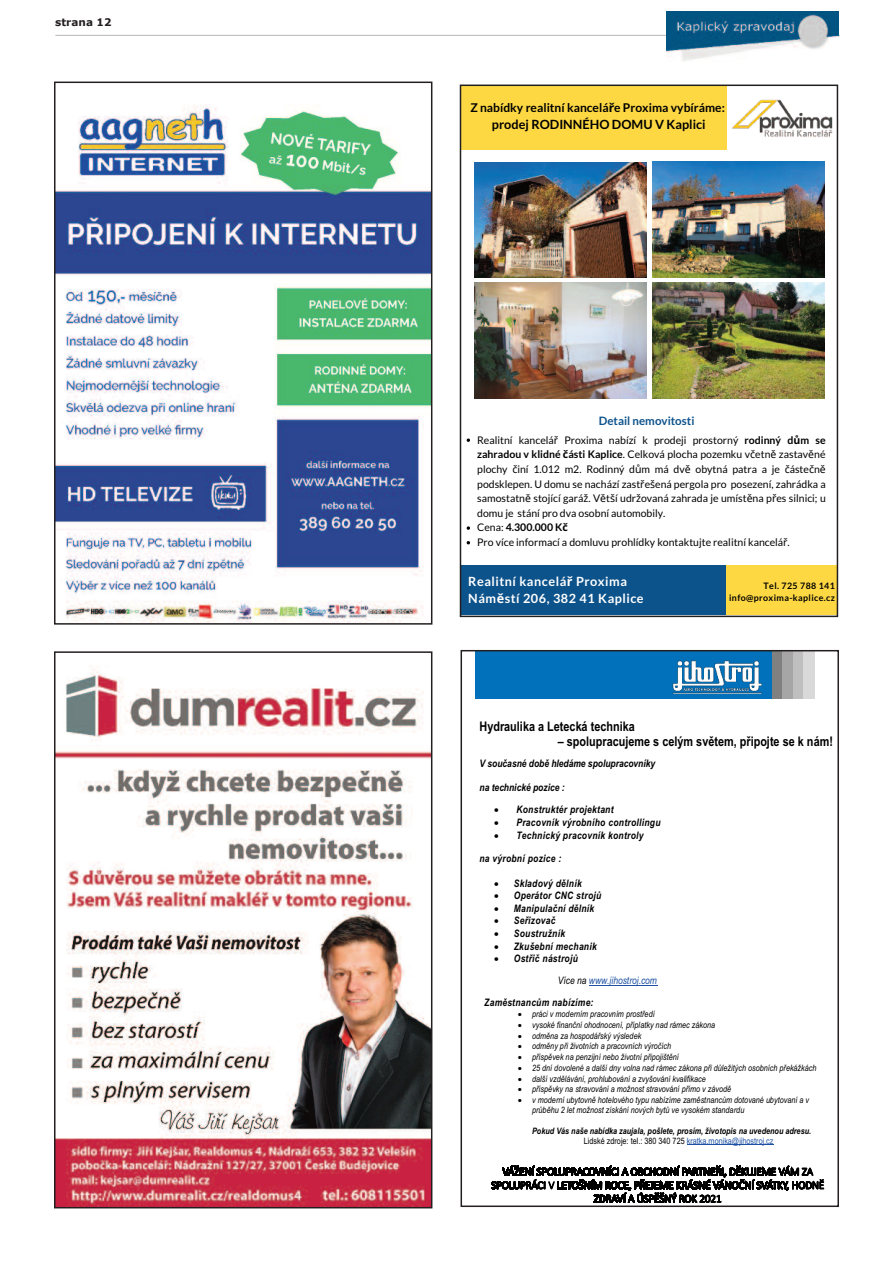
<style>
.page{position:relative;width:893px;height:1263px;background:#fff}
.page>*{position:absolute;margin:0;border:0;box-sizing:border-box;transform-origin:0 0}
.t1{font:700 13.2px "Arial Narrow";color:#000}
.t2{font:700 12.75px/17.5px "Lato";letter-spacing:.04em;color:#fff}
.t3{font:700 12.75px "Lato";color:#000}
.t4{font:700 12px "Lato";color:#000}
.t5{font:700 11.55px "Lato";color:#0c528b}
.t6{font:300 11.1px/13.5px "Calibri";letter-spacing:-.01em;color:#000;text-align:center}
.t7{font:10.5px/14.7px "Lato";color:#000}
.t8{font:700 10.5px "Verdana";color:#231f20}
.t9{font:italic 700 10.35px "Arial Narrow";letter-spacing:.025em;color:#000}
.t10{font:italic 700 10.35px "Arial Narrow";color:#000}
.t11{font:italic 10.35px "Arial Narrow";color:#1e51a3}
.t12{font:italic 8.85px/10.1px "Arial Narrow";color:#000}
.t13{font:italic 700 8.85px/10.1px "Arial Narrow";color:#000}
.t14{font:700 8.85px/12.5px "Lato";letter-spacing:.04em;color:#000;text-align:right}
.s1{font-family:"Noto Sans"}
.s2{font-weight:700}
.s3{font-family:"Noto Sans";font-weight:700}
.s4{color:#000}
.s5{font-weight:400;font-style:normal}
.s6{font-weight:400;font-style:normal;color:#1e51a3}
</style>
<div class="page">
<hr style="left:55px;top:35px;width:785px;height:1px;background:#bfc0c2">
<img style="left:666px;top:11px;width:173px;height:50px">
<img style="left:57px;top:105px;width:372px;height:517px">
<div style="left:54px;top:82px;width:378px;height:543px;border:2px solid #231f20"></div>
<img style="left:475px;top:162px;width:171px;height:116px">
<div style="left:461px;top:86px;width:266px;height:64px;background:#fdd843"></div>
<div style="left:461px;top:565px;width:265px;height:50px;background:#0c528b"></div>
<div style="left:726px;top:565px;width:111px;height:50px;background:#fdd843"></div>
<svg style="left:467px;top:438px;width:3px;height:4px"></svg>
<svg style="left:467px;top:526px;width:3px;height:4px"></svg>
<img style="left:732px;top:99px;width:101px;height:38px">
<img style="left:652px;top:161px;width:172px;height:117px">
<img style="left:475px;top:283px;width:171px;height:116px">
<img style="left:652px;top:283px;width:172px;height:116px">
<div style="left:460px;top:85px;width:378px;height:532px;border:2px solid #231f20"></div>
<img style="left:57px;top:666px;width:372px;height:539px">
<div style="left:54px;top:651px;width:378px;height:557px;border:2px solid #231f20"></div>
<div style="left:476px;top:651px;width:296px;height:47px;background:#0071ba"></div>
<img style="left:672px;top:660px;width:90px;height:34px">
<div style="left:772px;top:651px;width:11px;height:47px;background:#808080"></div>
<div style="left:783px;top:651px;width:10px;height:47px;background:#a6a6a6"></div>
<div style="left:793px;top:651px;width:11px;height:47px;background:#bfbfbf"></div>
<div style="left:804px;top:651px;width:11px;height:47px;background:#d9d9d9"></div>
<hr style="left:589px;top:985px;width:68px;height:1px;background:#1e51a3">
<hr style="left:687px;top:1145px;width:87px;height:1px;background:#1e51a3">
<div style="left:461px;top:650px;width:378px;height:557px;border:2px solid #231f20"></div>
<p class="t8" style="left:55px;top:16px;width:58px">strana 12</p>
<h3 class="t4" style="left:470px;top:101px;width:256px">Z nabídky realitní kancelá<span class="s1">ř</span>e Proxima vybíráme:</h3>
<h2 class="t3" style="left:492px;top:117px;width:215px">prodej RODINNÉHO DOMU V Kaplici</h2>
<h3 class="t5" style="left:599px;top:414px;width:97px">Detail nemovitosti</h3>
<p class="t7" style="left:477px;top:432px;width:350px">Realitní kancelá<span class="s1">ř</span> Proxima nabízí k prodeji prostorný <span class="s2">rodinný d</span><span class="s3">ů</span><span class="s2">m se zahradou v klidné</span> <span class="s3">č</span><span class="s2">ásti Kaplice</span>. Celková plocha pozemku v<span class="s1">č</span>etn<span class="s1">ě</span> zastav<span class="s1">ě</span>né plochy <span class="s1">č</span>iní 1.012 m2. Rodinný d<span class="s1">ů</span>m má dv<span class="s1">ě</span> obytná patra a je <span class="s1">č</span>áste<span class="s1">č</span>n<span class="s1">ě </span>podsklepen. U domu se nachází zast<span class="s1">ř</span>e<span class="s1">š</span>ená pergola pro posezení, zahrádka a samostatn<span class="s1">ě</span> stojící gará<span class="s1">ž</span>. V<span class="s1">ě</span>t<span class="s1">š</span>í udr<span class="s1">ž</span>ovaná zahrada je umíst<span class="s1">ě</span>na p<span class="s1">ř</span>es silnici; u domu je stání pro dva osobní automobily.<br>Cena: <span class="s2">4.300.000 K</span><span class="s3">č<br></span>Pro více informací a domluvu prohlídky kontaktujte realitní kancelá<span class="s1">ř</span>.</p>
<h2 class="t2" style="left:468px;top:572px;width:177px">Realitní kancelá<span class="s1">ř</span> Proxima<br>Nám<span class="s1">ě</span>stí 206, 382 41 Kaplice</h2>
<p class="t14" style="left:729px;top:579px;width:107px">Tel. 725 788 141 info@proxima-kaplice.cz</p>
<h1 class="t1" style="left:479px;top:716px;width:157px">Hydraulika a Letecká technika</h1>
<h1 class="t1" style="left:558px;top:731px;width:277px">– spolupracujeme s celým světem, připojte se k nám!</h1>
<p class="t10" style="left:479px;top:755px;width:177px">V současné době hledáme spolupracovníky</p>
<p class="t10" style="left:479px;top:779px;width:87px">na technické pozice :</p>
<p class="t9" style="left:495px;top:802px;width:120px">• Konstruktér projektant</p>
<p class="t9" style="left:495px;top:814px;width:167px">• Pracovník výrobního controllingu</p>
<p class="t9" style="left:495px;top:827px;width:150px">• Technický pracovník kontroly</p>
<p class="t9" style="left:479px;top:851px;width:83px">na výrobní pozice :</p>
<p class="t9" style="left:495px;top:875px;width:88px">• Skladový dělník</p>
<p class="t9" style="left:495px;top:888px;width:108px">• Operátor CNC strojů</p>
<p class="t9" style="left:495px;top:900px;width:101px">• Manipulační dělník</p>
<p class="t9" style="left:495px;top:913px;width:62px">• Seřizovač</p>
<p class="t9" style="left:495px;top:925px;width:71px">• Soustružník</p>
<p class="t9" style="left:495px;top:938px;width:103px">• Zkušební mechanik</p>
<p class="t9" style="left:495px;top:951px;width:84px">• Ostřič nástrojů</p>
<p class="t11" style="left:558px;top:973px;width:101px"><span class="s4">Více na</span> www.jihostroj.com</p>
<p class="t9" style="left:484px;top:994px;width:111px">Zaměstnancům nabízíme:</p>
<p class="t12" style="left:519px;top:1009px;width:137px">• práci v moderním pracovním prostředí</p>
<p class="t12" style="left:519px;top:1019px;width:198px">• vysoké finanční ohodnocení, příplatky nad rámec zákona</p>
<p class="t12" style="left:519px;top:1030px;width:124px">• odměna za hospodářský výsledek</p>
<p class="t12" style="left:519px;top:1041px;width:154px">• odměny při životních a pracovních výročích</p>
<p class="t12" style="left:519px;top:1052px;width:161px">• příspěvek na penzijní nebo životní připojištění</p>
<p class="t12" style="left:519px;top:1062px;width:299px">• 25 dní dovolené a další dny volna nad rámec zákona při důležitých osobních překážkách</p>
<p class="t12" style="left:519px;top:1073px;width:188px">• další vzdělávání, prohlubování a zvyšování kvalifikace</p>
<p class="t12" style="left:519px;top:1084px;width:214px">• příspěvky na stravování a možnost stravování přímo v závodě</p>
<p class="t12" style="left:532px;top:1095px;width:278px;text-indent:-13px">• v moderní ubytovně hotelového typu nabízíme zaměstnancům dotované ubytovaní a v průběhu 2 let možnost získání nových bytů ve vysokém standardu</p>
<p class="t13" style="left:584px;top:1125px;width:229px;text-indent:-52px">Pokud Vás naše nabídka zaujala, pošlete, prosím, životopis na uvedenou adresu.<br><span class="s5">Lidské zdroje: tel.: 380 340 725</span> <span class="s6">kratka.monika@jihostroj.cz</span></p>
<p class="t6" style="left:491px;top:1165px;width:335px">VÁŽENÍ SPOLUPRACOVNÍCI A OBCHODNÍ PARTNEŘI, DĚKUJEME VÁM ZA<br>SPOLUPRÁCI V LETOŠNÍM ROCE, PŘEJEME KRÁSNÉ VÁNOČNÍ SVÁTKY, HODNĚ<br>ZDRAVÍ A ÚSPĚŠNÝ ROK 2021</p>
</div>
